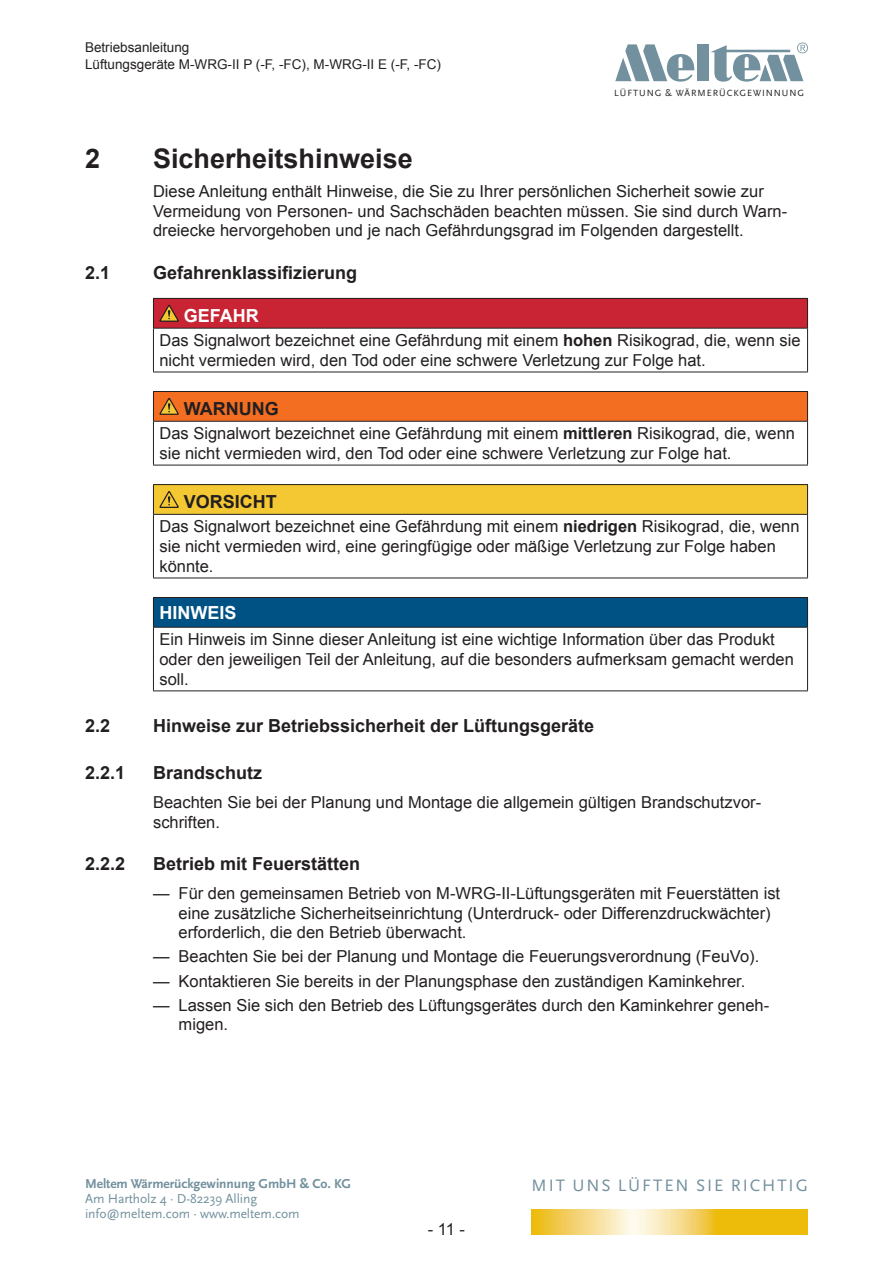
<style>
.page{position:relative;width:893px;height:1263px;background:#fff}
.page>*{position:absolute;margin:0;border:0;box-sizing:border-box;transform-origin:0 0}
.t1{font:700 27px "Arial";color:#231f20}
.t2{font:700 18px "Arial";color:#231f20}
.t3{font:700 18px "Arial";color:#fff}
.t4{font:17.25px "Scala Sans Pro";letter-spacing:.11em;color:#72909d}
.t5{font:16.5px/19.8px "Arial";color:#231f20}
.t6{font:13.5px/16.2px "Arial";color:#231f20}
.t7{font:13.5px/15px "Scala Sans Pro";letter-spacing:-.005em;color:#72909d}
.t8{font:700 13.5px "Scala Sans Pro";letter-spacing:-.005em;color:#72909d}
.t9{font:9.45px "Scala Sans Pro";letter-spacing:.1em;color:#231f20}
.s1{font-weight:700}
</style>
<div class="page">
<svg style="left:615px;top:44px;width:80px;height:38px"></svg>
<div style="left:697px;top:44px;width:12px;height:37px;background:#72909d"></div>
<svg style="left:710px;top:43px;width:98px;height:39px"></svg>
<svg style="left:531px;top:1209px;width:277px;height:25px;background:#f2d05e"></svg>
<div style="left:153px;top:298px;width:654px;height:30px;background:#c82434"></div>
<hr style="left:153px;top:298px;width:655px;height:1px;background:#231f20">
<svg style="left:807px;top:299px;width:1px;height:29px"></svg>
<hr style="left:153px;top:328px;width:655px;height:1px;background:#231f20">
<hr style="left:153px;top:329px;width:1px;height:43px;background:#231f20">
<hr style="left:807px;top:329px;width:1px;height:43px;background:#231f20">
<hr style="left:153px;top:372px;width:655px;height:1px;background:#231f20">
<svg style="left:153px;top:299px;width:26px;height:29px"></svg>
<div style="left:153px;top:391px;width:654px;height:30px;background:#f36e21"></div>
<hr style="left:153px;top:391px;width:655px;height:1px;background:#231f20">
<svg style="left:807px;top:392px;width:1px;height:29px"></svg>
<hr style="left:153px;top:421px;width:655px;height:1px;background:#231f20">
<hr style="left:153px;top:422px;width:1px;height:43px;background:#231f20">
<hr style="left:807px;top:422px;width:1px;height:43px;background:#231f20">
<hr style="left:153px;top:465px;width:655px;height:1px;background:#231f20">
<svg style="left:153px;top:392px;width:26px;height:29px"></svg>
<div style="left:153px;top:485px;width:654px;height:29px;background:#f3c832"></div>
<hr style="left:153px;top:484px;width:655px;height:1px;background:#231f20">
<svg style="left:807px;top:485px;width:1px;height:29px"></svg>
<hr style="left:153px;top:514px;width:655px;height:1px;background:#231f20">
<hr style="left:153px;top:515px;width:1px;height:63px;background:#231f20">
<hr style="left:807px;top:515px;width:1px;height:63px;background:#231f20">
<hr style="left:153px;top:578px;width:655px;height:1px;background:#231f20">
<svg style="left:153px;top:485px;width:26px;height:29px"></svg>
<div style="left:153px;top:597px;width:654px;height:30px;background:#005285"></div>
<hr style="left:153px;top:597px;width:655px;height:1px;background:#231f20">
<svg style="left:153px;top:598px;width:1px;height:29px"></svg>
<svg style="left:807px;top:598px;width:1px;height:29px"></svg>
<hr style="left:153px;top:627px;width:655px;height:1px;background:#231f20">
<hr style="left:153px;top:628px;width:1px;height:62px;background:#231f20">
<hr style="left:807px;top:628px;width:1px;height:62px;background:#231f20">
<hr style="left:153px;top:690px;width:655px;height:1px;background:#231f20">
<p class="t6" style="left:85px;top:40px;width:358px">Betriebsanleitung<br>Lüftungsgeräte M-WRG-II P (-F, -FC), M-WRG-II E (-F, -FC)</p>
<p class="t9" style="left:614px;top:87px;width:191px">LÜFTUNG &amp; WÄRMERÜCKGEWINNUNG</p>
<h1 class="t1" style="left:85px;top:141px;width:17px">2</h1>
<h1 class="t1" style="left:153px;top:141px;width:261px">Sicherheitshinweise</h1>
<p class="t5" style="left:153px;top:181px;width:636px">Diese Anleitung enthält Hinweise, die Sie zu Ihrer persönlichen Sicherheit sowie zur<br>Vermeidung von Personen- und Sachschäden beachten müssen. Sie sind durch Warn&shy;dreiecke hervorgehoben und je nach Gefährdungsgrad im Folgenden dargestellt.</p>
<p class="t2" style="left:85px;top:261px;width:27px">2.1</p>
<p class="t2" style="left:153px;top:261px;width:206px">Gefahrenklassifizierung</p>
<p class="t3" style="left:184px;top:303px;width:76px">GEFAHR</p>
<p class="t5" style="left:159px;top:331px;width:643px">Das Signalwort bezeichnet eine Gefährdung mit einem <span class="s1">hohen</span> Risikograd, die, wenn sie nicht vermieden wird, den Tod oder eine schwere Verletzung zur Folge hat.</p>
<p class="t2" style="left:184px;top:397px;width:96px">WARNUNG</p>
<p class="t5" style="left:159px;top:424px;width:637px">Das Signalwort bezeichnet eine Gefährdung mit einem <span class="s1">mittleren</span> Risikograd, die, wenn sie nicht vermieden wird, den Tod oder eine schwere Verletzung zur Folge hat.</p>
<p class="t2" style="left:184px;top:490px;width:95px">VORSICHT</p>
<p class="t5" style="left:159px;top:517px;width:642px">Das Signalwort bezeichnet eine Gefährdung mit einem <span class="s1">niedrigen</span> Risikograd, die, wenn sie nicht vermieden wird, eine geringfügige oder mäßige Verletzung zur Folge haben könnte.</p>
<p class="t3" style="left:159px;top:601px;width:79px">HINWEIS</p>
<p class="t5" style="left:159px;top:630px;width:636px">Ein Hinweis im Sinne dieser Anleitung ist eine wichtige Information über das Produkt oder den jeweiligen Teil der Anleitung, auf die besonders aufmerksam gemacht werden soll.</p>
<p class="t2" style="left:85px;top:714px;width:27px">2.2</p>
<p class="t2" style="left:153px;top:714px;width:443px">Hinweise zur Betriebssicherheit der Lüftungsgeräte</p>
<p class="t2" style="left:85px;top:761px;width:42px">2.2.1</p>
<p class="t2" style="left:153px;top:761px;width:111px">Brandschutz</p>
<p class="t5" style="left:153px;top:792px;width:610px">Beachten Sie bei der Planung und Montage die allgemein gültigen Brandschutzvor&shy;schriften.</p>
<p class="t2" style="left:85px;top:852px;width:42px">2.2.2</p>
<p class="t2" style="left:153px;top:852px;width:209px">Betrieb mit Feuerstätten</p>
<p class="t5" style="left:179px;top:883px;width:603px;text-indent:-26px">— Für den gemeinsamen Betrieb von M-WRG-II-Lüftungsgeräten mit Feuerstätten ist eine zusätzliche Sicherheitseinrichtung (Unterdruck- oder Differenzdruckwächter) erforderlich, die den Betrieb überwacht.</p>
<p class="t5" style="left:153px;top:947px;width:608px">— Beachten Sie bei der Planung und Montage die Feuerungsverordnung (FeuVo).</p>
<p class="t5" style="left:153px;top:971px;width:594px">— Kontaktieren Sie bereits in der Planungsphase den zuständigen Kaminkehrer.</p>
<p class="t5" style="left:179px;top:995px;width:592px;text-indent:-26px">— Lassen Sie sich den Betrieb des Lüftungsgerätes durch den Kaminkehrer geneh&shy;migen.</p>
<p class="t8" style="left:85px;top:1176px;width:267px">Meltem Wärmerückgewinnung GmbH &amp; Co. KG</p>
<p class="t7" style="left:85px;top:1191px;width:216px">Am Hartholz 4 · D-82239 Alling info@meltem.com · www.meltem.com</p>
<p class="t5" style="left:428px;top:1219px;width:39px">- 11 -</p>
<p class="t4" style="left:532px;top:1175px;width:278px">MIT UNS LÜFTEN SIE RICHTIG</p>
</div>
